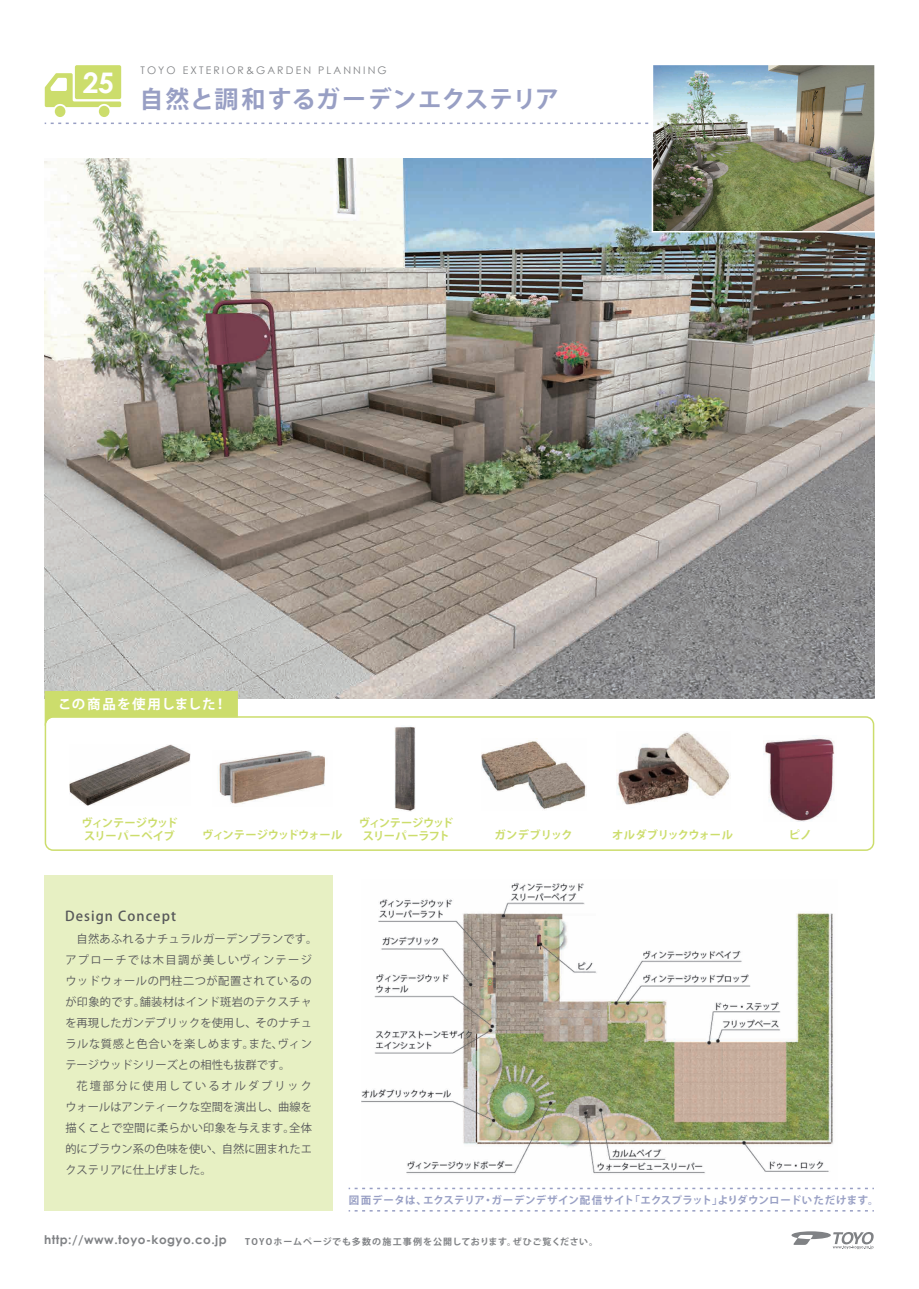
<style>
.page{position:relative;width:919px;height:1289px;background:#fff}
.page>*{position:absolute;margin:0;border:0;box-sizing:border-box;transform-origin:0 0}
.t1{font:700 28.35px "Century Gothic";color:#fff}
.t2{font:700 24px "Koz Go Pro";letter-spacing:.025em;color:#989fc4}
.t3{font:500 13.5px "Koz Go Pro";letter-spacing:.08em;color:#57585a}
.t4{font:700 13.5px "Koz Go Pro";letter-spacing:.075em;color:#fff}
.t5{font:700 12px "Century Gothic";letter-spacing:.04em;color:#808285}
.t6{font:11.25px/21px "Koz Go Pro";letter-spacing:.02em;color:#57585a}
.t7{font:700 11.25px/12.6px "Koz Go Pro";letter-spacing:-.02em;color:#ccdd6c}
.t8{font:700 11.25px/12.6px "Koz Go Pro";letter-spacing:-.06em;color:#ccdd6c;text-align:center}
.t9{font:700 11.25px "Koz Go Pro";letter-spacing:.015em;color:#ccdd6c}
.t10{font:700 10.5px "Koz Go Pro";letter-spacing:.04em;color:#989fc4}
.t11{font:10.5px "Century Gothic";letter-spacing:.2em;color:#808285}
.t12{font:700 9px "Koz Go Pro";letter-spacing:.1em;color:#808285}
</style>
<div class="page">
<img style="left:45px;top:232px;width:829px;height:466px">
<div style="left:45px;top:875px;width:288px;height:335px;background:#e7f0c3"></div>
<svg style="left:348px;top:1187px;width:525px;height:2px"></svg>
<svg style="left:348px;top:1210px;width:525px;height:1px"></svg>
<svg style="left:791px;top:1231px;width:83px;height:18px"></svg>
<svg style="left:45px;top:716px;width:829px;height:134px"></svg>
<svg style="left:45px;top:691px;width:193px;height:35px"></svg>
<img style="left:45px;top:65px;width:830px;height:167px">
<img style="left:212px;top:750px;width:121px;height:56px">
<img style="left:69px;top:745px;width:122px;height:60px">
<img style="left:481px;top:738px;width:105px;height:72px">
<img style="left:395px;top:726px;width:21px;height:85px">
<img style="left:616px;top:731px;width:114px;height:78px">
<img style="left:763px;top:735px;width:73px;height:86px">
<img style="left:362px;top:882px;width:471px;height:292px">
<h1 class="t1" style="left:83px;top:61px;width:33px">25</h1>
<p class="t11" style="left:140px;top:63px;width:248px">TOYO EXTERIOR&amp;GARDEN PLANNING</p>
<h2 class="t2" style="left:139px;top:84px;width:421px">自然と調和するガーデンエクステリア</h2>
<p class="t4" style="left:58px;top:695px;width:170px">この商品を使用しました！</p>
<p class="t7" style="left:81px;top:817px;width:98px">ヴィンテージウッドスリーパーペイブ</p>
<p class="t7" style="left:202px;top:829px;width:142px">ヴィンテージウッドウォール</p>
<p class="t8" style="left:359px;top:817px;width:96px">ヴィンテージウッドスリーパーラフト</p>
<p class="t3" style="left:65px;top:907px;width:112px">Design Concept</p>
<p class="t6" style="left:65px;top:928px;width:253px;text-indent:11px">自然あふれるナチュラルガーデンプランです。アプローチでは木目調が美しいヴィンテージウッドウォールの門柱二つが配置されているのが印象的です。舗装材はインド斑岩のテクスチャを再現したガンデブリックを使用し、そのナチュラルな質感と色合いを楽しめます。また、ヴィンテージウッドシリーズとの相性も抜群です。<br>　花壇部分に使用しているオルダブリックウォールはアンティークな空間を演出し、曲線を描くことで空間に柔らかい印象を与えます。全体的にブラウン系の色味を使い、自然に囲まれたエクステリアに仕上げました。</p>
<p class="t9" style="left:494px;top:827px;width:79px">ガンデブリック</p>
<p class="t7" style="left:612px;top:829px;width:122px">オルダブリックウォール</p>
<p class="t7" style="left:788px;top:829px;width:24px">ピノ</p>
<p class="t10" style="left:349px;top:1193px;width:531px">図面データは、エクステリア・ガーデンデザイン配信サイト「エクスプラット」よりダウンロードいただけます。</p>
<p class="t5" style="left:44px;top:1230px;width:184px">http://www.toyo-kogyo.co.jp</p>
<p class="t12" style="left:245px;top:1235px;width:354px">TOYOホームページでも多数の施工事例を公開しております。ぜひご覧ください。</p>
</div>
